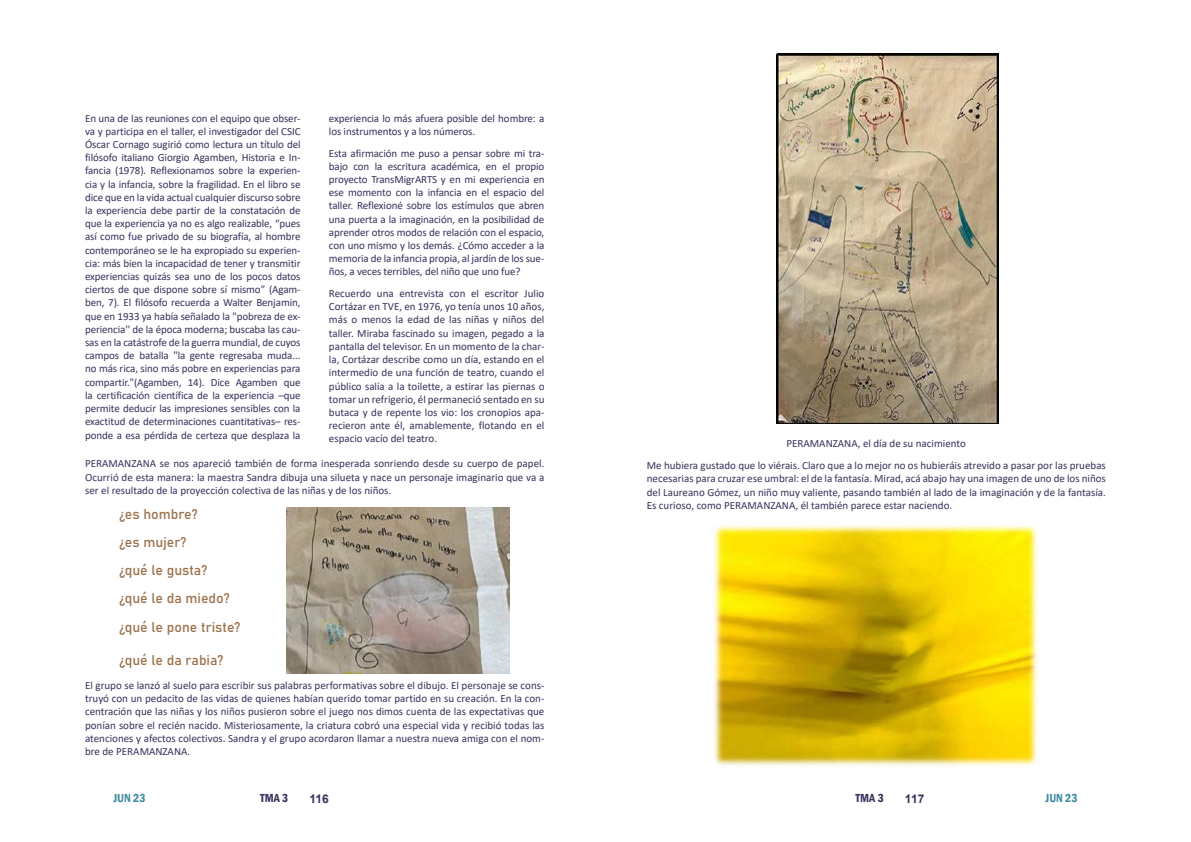
<style>
.page{position:relative;width:1191px;height:842px;background:#fff}
.page>*{position:absolute;margin:0;border:0;box-sizing:border-box;transform-origin:0 0}
.t1{font:14px/28.1px "Bahnschrift";color:#9b704a}
.t2{font:600 condensed 12px "Franklin Gothic";color:#408ba0}
.t3{font:600 condensed 12px "Franklin Gothic";color:#37315b}
.t4{font:700 12px "Arial";letter-spacing:-.025em;color:#37315b}
.t5{font:11px/13.2px "Calibri";color:#37315b;text-align:justify}
</style>
<div class="page">
<img style="left:286px;top:507px;width:223px;height:167px">
<img style="left:776px;top:54px;width:222px;height:370px">
<img style="left:714px;top:525px;width:323px;height:241px">
<p class="t5" style="left:85px;top:111px;width:217px">En una de las reuniones con el equipo que obser&shy;va y participa en el taller, el investigador del CSIC Óscar Cornago sugirió como lectura un título del filósofo italiano Giorgio Agamben, Historia e In&shy;fancia (1978). Reflexionamos sobre la experien&shy;cia y la infancia, sobre la fragilidad. En el libro se dice que en la vida actual cualquier discurso sobre la experiencia debe partir de la constatación de que la experiencia ya no es algo realizable, “pues así como fue privado de su biografía, al hombre contemporá neo se le ha expropiado su experien&shy;cia: más bien la incapacidad de tener y transmitir experiencias quizás sea uno de los pocos datos ciertos de que dispone sobre sí mismo” (Agam&shy;ben, 7). El filósofo recuerda a Walter Benjamin, que en 1933 ya había señalado la "pobreza de ex&shy;periencia'' de la época moderna; buscaba las cau&shy;sas en la catástrofe de la guerra mundial, de cuyos campos de batalla "la gente regresaba muda... no más rica, sino más pobre en experiencias para compartir."(Agamben, 14). Dice Agamben que la certificación científica de la experiencia –que permite deducir las impresiones sensibles con la exactitud de determinaciones cuantitativas– res&shy;ponde a esa pérdida de certeza que desplaza la</p>
<p class="t5" style="left:329px;top:111px;width:217px">experiencia lo más afuera posible del hombre: a los instrumentos y a los números.</p>
<p class="t5" style="left:329px;top:146px;width:217px">Esta afirmación me puso a pensar sobre mi tra&shy;bajo con la escritura académica, en el propio proyecto TransMigrARTS y en mi experiencia en ese momento con la infancia en el espacio del taller. Reflexioné sobre los estímulos que abren una puerta a la imaginación, en la posibilidad de aprender otros modos de relación con el espacio, con uno mismo y los demás. ¿Cómo acceder a la memoria de la infancia propia, al jardín de los sue&shy;ños, a veces terribles, del niño que uno fue?</p>
<p class="t5" style="left:329px;top:287px;width:217px">Recuerdo una entrevista con el escritor Julio Cortázar en TVE, en 1976, yo tenía unos 10 años, más o menos la edad de las niñas y niños del taller. Miraba fascinado su imagen, pegado a la pantalla del televisor. En un momento de la char&shy;la, Cortázar describe como un día, estando en el intermedio de una función de teatro, cuando el público salía a la toilette, a estirar las piernas o tomar un refrigerio, él permaneció sentado en su butaca y de repente los vio: los cronopios apa&shy;recieron ante él, amablemente, flotando en el espacio vacío del teatro.</p>
<p class="t5" style="left:85px;top:457px;width:461px">PERAMANZANA se nos apareció también de forma inesperada sonriendo desde su cuerpo de papel.<br>Ocurrió de esta manera: la maestra Sandra dibuja una silueta y nace un personaje imaginario que va a ser el resultado de la proyección colectiva de las niñas y de los niños.</p>
<p class="t1" style="left:119px;top:499px;width:123px">¿es hombre?<br>¿es mujer?<br>¿qué le gusta?<br>¿qué le da miedo? ¿qué le pone triste?</p>
<p class="t1" style="left:119px;top:645px;width:106px">¿qué le da rabia?</p>
<p class="t5" style="left:85px;top:678px;width:461px">El grupo se lanzó al suelo para escribir sus palabras performativas sobre el dibujo. El personaje se cons&shy;truyó con un pedacito de las vidas de quienes habían querido tomar partido en su creación. En la con&shy;centración que las niñas y los niños pusieron sobre el juego nos dimos cuenta de las expectativas que ponían sobre el recién nacido. Misteriosamente, la criatura cobró una especial vida y recibió todas las atenciones y afectos colectivos. Sandra y el grupo acordaron llamar a nuestra nueva amiga con el nom&shy;bre de PERAMANZANA.</p>
<p class="t5" style="left:647px;top:431px;width:460px;line-height:22.5px;text-align:center">PERAMANZANA, el día de su nacimiento<br>Me hubiera gustado que lo viérais. Claro que a lo mejor no os hubieráis atrevido a pasar por las pruebas</p>
<p class="t5" style="left:647px;top:472px;width:460px">necesarias para cruzar ese umbral: el de la fantasía. Mirad, acá abajo hay una imagen de uno de los niños del Laureano Gómez, un niño muy valiente, pasando también al lado de la imaginación y de la fantasía.<br>Es curioso, como PERAMANZANA, él también parece estar naciendo.</p>
<p class="t2" style="left:113px;top:790px;width:34px">JUN 23</p>
<p class="t3" style="left:260px;top:790px;width:30px">TMA 3</p>
<p class="t4" style="left:309px;top:790px;width:21px">116</p>
<p class="t3" style="left:855px;top:790px;width:30px">TMA 3</p>
<p class="t4" style="left:905px;top:790px;width:21px">117</p>
<p class="t2" style="left:1045px;top:790px;width:34px">JUN 23</p>
</div>
